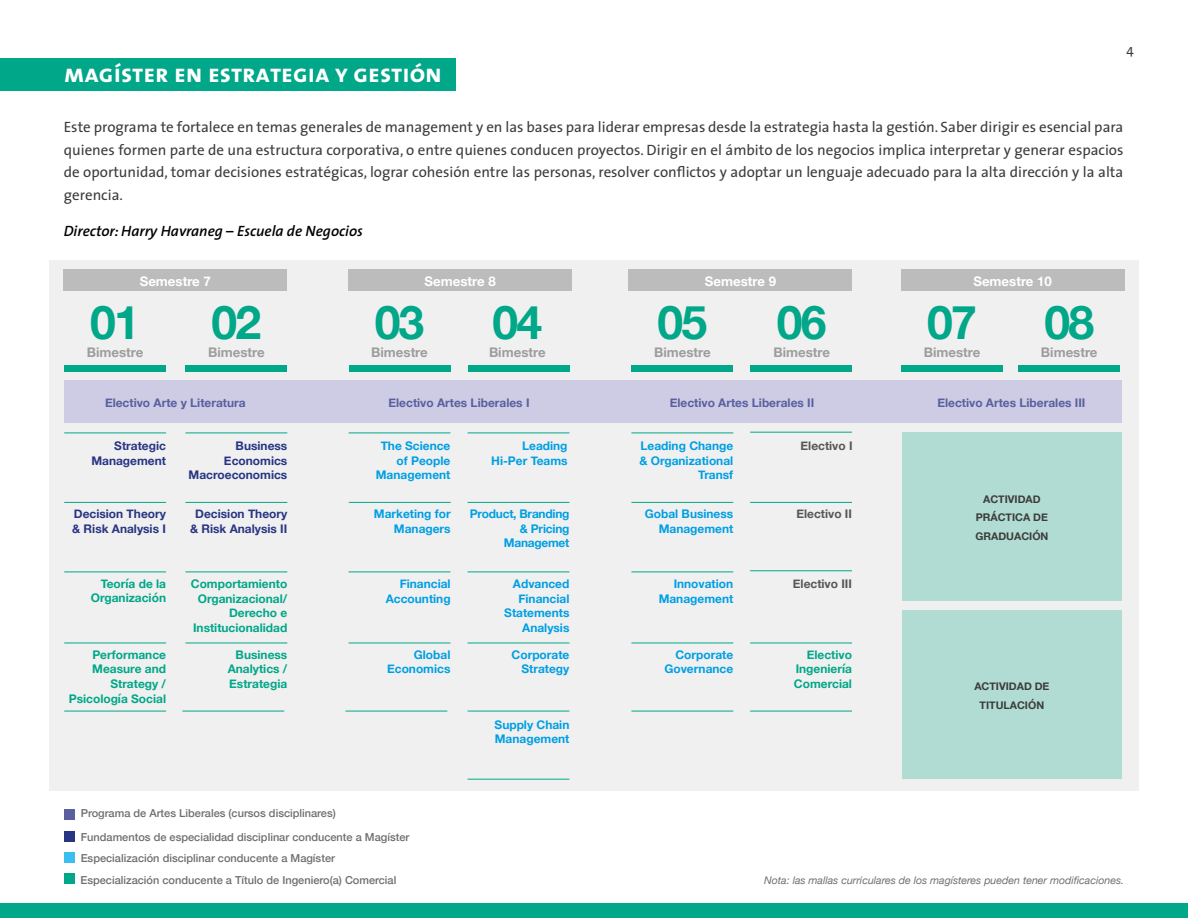
<style>
.page{position:relative;width:1188px;height:918px;background:#fff}
.page>*{position:absolute;margin:0;border:0;box-sizing:border-box;transform-origin:0 0}
.t1{font:700 46.35px "Helvetica Neue";letter-spacing:-.04em;color:#00a788}
.t2{font:25.5px "The Sans Bold Caps";color:#fff}
.t3{font:15px/22.5px "The Sans";color:#3c3c3b;text-align:justify}
.t4{font:italic 600 15px "The Sans";color:#000}
.t5{font:13.5px "The Sans";color:#3c3c3b}
.t6{font:700 13.2px "Helvetica Neue";color:#9d9d9c}
.t7{font:700 13.2px "Helvetica Neue";color:#fff}
.t8{font:700 11.85px/14.5px "Helvetica Neue";color:#009fe3;text-align:right}
.t9{font:700 11.85px/14.5px "Helvetica Neue";color:#00a788;text-align:right}
.t10{font:700 11.85px/14.5px "Helvetica Neue";color:#283583;text-align:right}
.t11{font:700 11.85px "Helvetica Neue";color:#5a5f9f}
.t12{font:700 11.85px/14.5px "Helvetica Neue";letter-spacing:-.02em;color:#009fe3;text-align:right}
.t13{font:700 11.85px "Helvetica Neue";color:#575756}
.t14{font:500 10.95px/23.2px "Helvetica Neue";color:#706f6f}
.t15{font:italic 10.65px "Helvetica Neue";color:#706f6f}
.t16{font:700 10.65px/18.6px "Helvetica Neue";color:#3c3c3b;text-align:center}
</style>
<div class="page">
<div style="left:49px;top:260px;width:1090px;height:531px;background:#f0f0f0"></div>
<div style="left:0;top:58px;width:456px;height:33px;background:#00a788"></div>
<div style="left:0;top:904px;width:1188px;height:14px;background:#00a788"></div>
<div style="left:64px;top:380px;width:1058px;height:43px;background:#cdcce4"></div>
<hr style="left:750px;top:432px;width:102px;height:1px;background:#00a788">
<hr style="left:750px;top:502px;width:102px;height:1px;background:#00a788">
<hr style="left:468px;top:571px;width:101px;height:1px;background:#00a788">
<hr style="left:468px;top:642px;width:101px;height:1px;background:#00a788">
<hr style="left:750px;top:570px;width:102px;height:1px;background:#00a788">
<hr style="left:750px;top:711px;width:102px;height:1px;background:#00a788">
<hr style="left:750px;top:642px;width:102px;height:1px;background:#00a788">
<hr style="left:185px;top:571px;width:102px;height:1px;background:#00a788">
<hr style="left:185px;top:642px;width:102px;height:1px;background:#00a788">
<hr style="left:64px;top:571px;width:102px;height:1px;background:#00a788">
<hr style="left:64px;top:642px;width:102px;height:1px;background:#00a788">
<hr style="left:64px;top:711px;width:102px;height:1px;background:#00a788">
<hr style="left:349px;top:571px;width:101px;height:1px;background:#00a788">
<hr style="left:349px;top:642px;width:101px;height:1px;background:#00a788">
<hr style="left:631px;top:642px;width:102px;height:1px;background:#00a788">
<hr style="left:631px;top:571px;width:102px;height:1px;background:#00a788">
<hr style="left:631px;top:711px;width:102px;height:1px;background:#00a788">
<hr style="left:185px;top:502px;width:102px;height:1px;background:#00a788">
<hr style="left:349px;top:502px;width:102px;height:1px;background:#00a788">
<hr style="left:64px;top:502px;width:102px;height:1px;background:#00a788">
<hr style="left:468px;top:502px;width:101px;height:1px;background:#00a788">
<hr style="left:64px;top:432px;width:102px;height:1px;background:#00a788">
<hr style="left:185px;top:432px;width:102px;height:1px;background:#00a788">
<hr style="left:468px;top:432px;width:101px;height:1px;background:#00a788">
<hr style="left:631px;top:502px;width:102px;height:1px;background:#00a788">
<hr style="left:631px;top:432px;width:102px;height:1px;background:#00a788">
<hr style="left:349px;top:432px;width:101px;height:1px;background:#00a788">
<hr style="left:182px;top:711px;width:102px;height:1px;background:#00a788">
<hr style="left:346px;top:711px;width:101px;height:1px;background:#00a788">
<hr style="left:468px;top:711px;width:101px;height:1px;background:#00a788">
<hr style="left:468px;top:779px;width:101px;height:1px;background:#00a788">
<div style="left:64px;top:365px;width:102px;height:7px;background:#00a788"></div>
<div style="left:64px;top:269px;width:223px;height:22px;background:#bcbcbc"></div>
<div style="left:349px;top:269px;width:223px;height:22px;background:#bcbcbc"></div>
<div style="left:629px;top:269px;width:223px;height:22px;background:#bcbcbc"></div>
<div style="left:901px;top:269px;width:223px;height:22px;background:#bcbcbc"></div>
<div style="left:185px;top:365px;width:102px;height:7px;background:#00a788"></div>
<div style="left:349px;top:365px;width:101px;height:7px;background:#00a788"></div>
<div style="left:468px;top:365px;width:101px;height:7px;background:#00a788"></div>
<div style="left:631px;top:365px;width:102px;height:7px;background:#00a788"></div>
<div style="left:750px;top:365px;width:102px;height:7px;background:#00a788"></div>
<div style="left:901px;top:365px;width:102px;height:7px;background:#00a788"></div>
<div style="left:1018px;top:365px;width:102px;height:7px;background:#00a788"></div>
<div style="left:64px;top:809px;width:11px;height:10px;background:#5a5f9f"></div>
<div style="left:64px;top:831px;width:11px;height:11px;background:#283583"></div>
<div style="left:64px;top:873px;width:11px;height:11px;background:#00a788"></div>
<div style="left:64px;top:852px;width:11px;height:11px;background:#3abff0"></div>
<div style="left:902px;top:432px;width:220px;height:168px;background:#b1dcd3"></div>
<div style="left:902px;top:610px;width:220px;height:169px;background:#b1dcd3"></div>
<h2 class="t2" style="left:64px;top:52px;width:380px">magíster en estrategia y gestión</h2>
<p class="t5" style="left:1127px;top:38px;width:9px">4</p>
<p class="t3" style="left:64px;top:115px;width:1061px">Este programa te fortalece en temas generales de management y en las bases para liderar empresas desde la estrategia hasta la gestión. Saber dirigir es esencial para quienes formen parte de una estructura corporativa, o entre quienes conducen proyectos. Dirigir en el ámbito de los negocios implica interpretar y generar espacios de oportunidad, tomar decisiones estratégicas, lograr cohesión entre las personas, resolver conflictos y adoptar un lenguaje adecuado para la alta dirección y la alta gerencia.</p>
<p class="t4" style="left:64px;top:218px;width:301px">Director: Harry Havraneg – Escuela de Negocios</p>
<p class="t7" style="left:140px;top:271px;width:73px">Semestre 7</p>
<p class="t7" style="left:425px;top:271px;width:73px">Semestre 8</p>
<p class="t7" style="left:705px;top:271px;width:73px">Semestre 9</p>
<p class="t7" style="left:973px;top:271px;width:80px">Semestre 10</p>
<h1 class="t1" style="left:90px;top:287px;width:51px">01</h1>
<h1 class="t1" style="left:212px;top:287px;width:51px">02</h1>
<h1 class="t1" style="left:375px;top:287px;width:51px">03</h1>
<h1 class="t1" style="left:493px;top:287px;width:51px">04</h1>
<h1 class="t1" style="left:658px;top:287px;width:51px">05</h1>
<h1 class="t1" style="left:777px;top:287px;width:51px">06</h1>
<h1 class="t1" style="left:927px;top:287px;width:51px">07</h1>
<h1 class="t1" style="left:1044px;top:287px;width:51px">08</h1>
<p class="t6" style="left:87px;top:342px;width:58px">Bimestre</p>
<p class="t6" style="left:208px;top:342px;width:58px">Bimestre</p>
<p class="t6" style="left:371px;top:342px;width:58px">Bimestre</p>
<p class="t6" style="left:489px;top:342px;width:58px">Bimestre</p>
<p class="t6" style="left:654px;top:342px;width:58px">Bimestre</p>
<p class="t6" style="left:773px;top:342px;width:58px">Bimestre</p>
<p class="t6" style="left:924px;top:342px;width:58px">Bimestre</p>
<p class="t6" style="left:1041px;top:342px;width:58px">Bimestre</p>
<p class="t11" style="left:105px;top:394px;width:142px">Electivo Arte y Literatura</p>
<p class="t11" style="left:389px;top:394px;width:143px">Electivo Artes Liberales I</p>
<p class="t11" style="left:670px;top:394px;width:146px">Electivo Artes Liberales II</p>
<p class="t11" style="left:937px;top:394px;width:150px">Electivo Artes Liberales III</p>
<p class="t10" style="left:91px;top:439px;width:76px">Strategic<br>Management</p>
<p class="t10" style="left:189px;top:439px;width:100px">Business<br>Economics<br>Macroeconomics</p>
<p class="t8" style="left:376px;top:439px;width:76px">The Science of People<br>Management</p>
<p class="t8" style="left:491px;top:439px;width:78px">Leading<br>Hi-Per Teams</p>
<p class="t8" style="left:639px;top:439px;width:95px">Leading Change &amp; Organizational<br>Transf</p>
<p class="t13" style="left:801px;top:436px;width:54px">Electivo I</p>
<p class="t8" style="left:374px;top:507px;width:78px">Marketing for<br>Managers</p>
<p class="t12" style="left:470px;top:507px;width:101px">Product, Branding &amp; Pricing<br>Managemet</p>
<p class="t8" style="left:645px;top:507px;width:90px">Gobal Business<br>Management</p>
<p class="t10" style="left:72px;top:507px;width:95px;text-align:left">Decision Theory &amp; Risk Analysis I</p>
<p class="t10" style="left:190px;top:507px;width:99px;text-align:center">Decision Theory &amp; Risk Analysis II</p>
<p class="t13" style="left:796px;top:504px;width:57px">Electivo II</p>
<p class="t9" style="left:91px;top:577px;width:77px">Teoría de la<br>Organización</p>
<p class="t9" style="left:69px;top:648px;width:99px">Performance<br>Measure and<br>Strategy /<br>Psicología Social</p>
<p class="t9" style="left:191px;top:577px;width:98px">Comportamiento<br>Organizacional/<br>Derecho e<br>Institucionalidad</p>
<p class="t9" style="left:228px;top:648px;width:61px;text-align:justify;text-indent:8px">Business Analytics / Estrategia</p>
<p class="t8" style="left:386px;top:577px;width:66px">Financial<br>Accounting</p>
<p class="t8" style="left:504px;top:577px;width:67px">Advanced<br>Financial<br>Statements<br>Analysis</p>
<p class="t13" style="left:793px;top:575px;width:61px">Electivo III</p>
<p class="t8" style="left:659px;top:577px;width:76px">Innovation<br>Management</p>
<p class="t8" style="left:387px;top:648px;width:65px">Global<br>Economics</p>
<p class="t8" style="left:512px;top:648px;width:59px">Corporate<br>Strategy</p>
<p class="t8" style="left:495px;top:717px;width:76px;text-align:left">Supply Chain<br>Management</p>
<p class="t8" style="left:664px;top:648px;width:70px">Corporate<br>Governance</p>
<p class="t9" style="left:794px;top:648px;width:60px;text-align:justify;text-indent:13px">Electivo Ingeniería Comercial</p>
<p class="t16" style="left:975px;top:490px;width:75px">ACTIVIDAD<br>PRÁCTICA DE<br>GRADUACIÓN</p>
<p class="t16" style="left:974px;top:677px;width:77px">ACTIVIDAD DE<br>TITULACIÓN</p>
<p class="t14" style="left:81px;top:801px;width:330px">Programa de Artes Liberales (cursos disciplinares)<br>Fundamentos de especialidad disciplinar conducente a Magíster</p>
<p class="t14" style="left:80px;top:868px;width:317px">Especialización conducente a Título de Ingeniero(a) Comercial</p>
<p class="t14" style="left:81px;top:845px;width:256px">Especialización disciplinar conducente a Magíster</p>
<p class="t15" style="left:764px;top:873px;width:361px">Nota: las mallas curriculares de los magísteres pueden tener modificaciones.</p>
</div>
